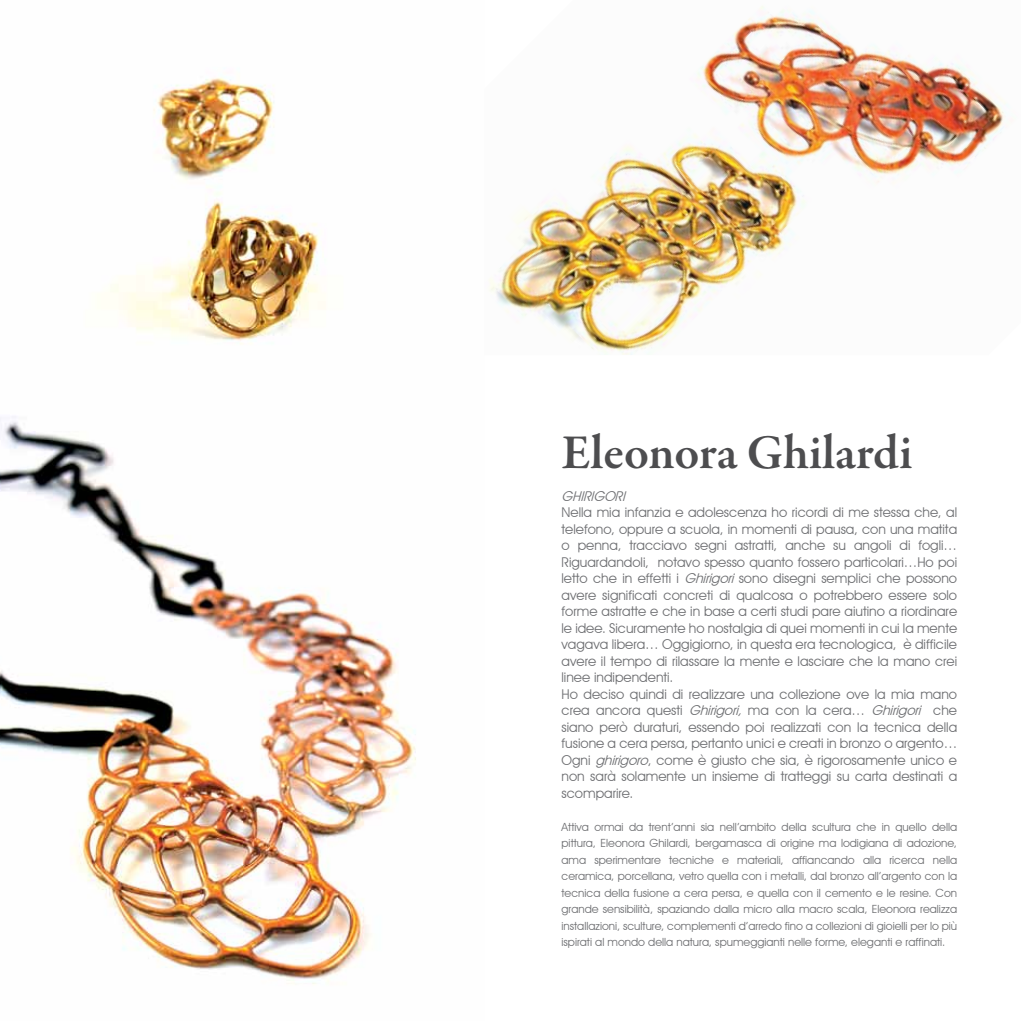
<style>
.page{position:relative;width:1021px;height:1021px;background:#fff}
.page>*{position:absolute;margin:0;border:0;box-sizing:border-box;transform-origin:0 0}
.t1{font:600 49.5px "Garamond Premr Pro";letter-spacing:-.005em;color:#4d4d4f}
.t2{font:13.5px/16.5px "Avant Garde IT Cby BT";color:#6d6e71}
.t3{font:italic 13.5px "Avant Garde IT Cby BT";color:#6d6e71}
.t4{font:11.25px/16.5px "Avant Garde IT Cby BT";color:#6d6e71;text-align:justify}
.s1{font-style:italic}
</style>
<div class="page">
<img style="left:0;top:77px;width:416px;height:907px">
<img style="left:489px;top:6px;width:519px;height:349px">
<h1 class="t1" style="left:561px;top:422px;width:352px">Eleonora Ghilardi</h1>
<p class="t3" style="left:561px;top:487px;width:69px">GHIRIGORI</p>
<p class="t2" style="left:561px;top:504px;width:397px">Nella mia infanzia e adolescenza ho ricordi di me stessa che, al telefono, oppure a scuola, in momenti di pausa, con una matita o penna, tracciavo segni astratti, anche su angoli di fogli… Riguardandoli, notavo spesso quanto fossero particolari…Ho poi letto che in effetti i <span class="s1">Ghirigori</span> sono disegni semplici che possono avere significati concreti di qualcosa o potrebbero essere solo forme astratte e che in base a certi studi pare aiutino a riordinare le idee. Sicuramente ho nostalgia di quei momenti in cui la mente vagava libera… Oggigiorno, in questa era tecnologica, è difficile avere il tempo di rilassare la mente e lasciare che la mano crei linee indipendenti.<br>Ho deciso quindi di realizzare una collezione ove la mia mano crea ancora questi <span class="s1">Ghirigori,</span> ma con la cera… <span class="s1">Ghirigori</span> che siano però duraturi, essendo poi realizzati con la tecnica della fusione a cera persa, pertanto unici e creati in bronzo o argento… Ogni <span class="s1">ghirigoro</span>, come è giusto che sia, è rigorosamente unico e non sarà solamente un insieme di tratteggi su carta destinati a scomparire.</p>
<p class="t4" style="left:561px;top:818px;width:397px">Attiva ormai da trent’anni sia nell’ambito della scultura che in quello della pittura, Eleonora Ghilardi, bergamasca di origine ma lodigiana di adozione, ama sperimentare tecniche e materiali, affiancando alla ricerca nella ceramica, porcellana, vetro quella con i metalli, dal bronzo all’argento con la tecnica della fusione a cera persa, e quella con il cemento e le resine. Con grande sensibilità, spaziando dalla micro alla macro scala, Eleonora realizza installazioni, sculture, complementi d’arredo fino a collezioni di gioielli per lo più ispirati al mondo della natura, spumeggianti nelle forme, eleganti e raffinati.</p>
</div>
